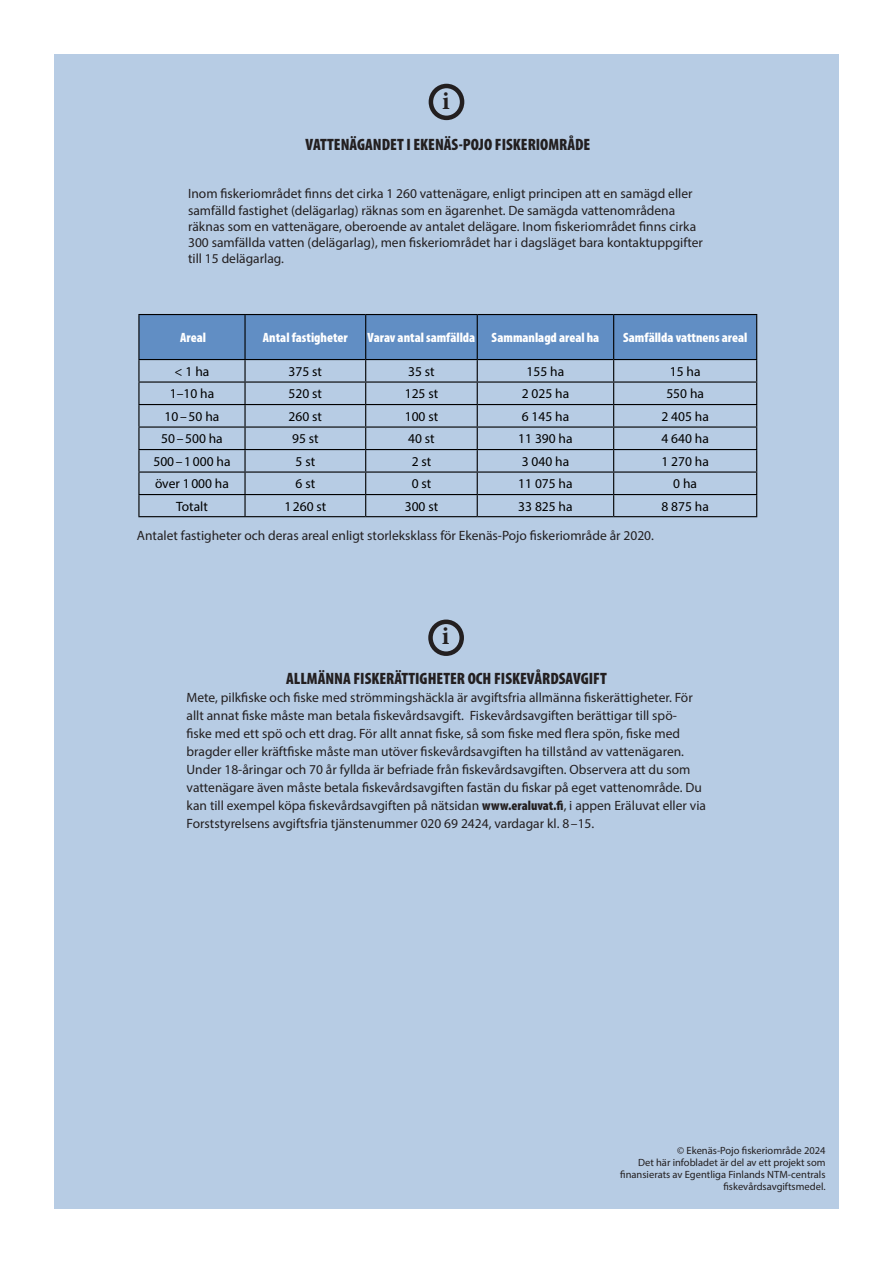
<style>
.page{position:relative;width:893px;height:1263px;background:#fff}
.page>*{position:absolute;margin:0;border:0;box-sizing:border-box;transform-origin:0 0}
.t1{font:700 25.5px "Minion Pro";color:#231f20}
.Väliotsikko{font:900 condensed 16.5px "Myriad Pro";color:#231f20}
.Leipis{font:13.5px/18px "Myriad Pro";color:#231f20}
.t2{font:13.5px "Myriad Pro";color:#000}
.t3{font:900 condensed 13.5px "Myriad Pro";color:#fff}
.t4{font:10.5px/12px "Myriad Pro";color:#231f20;text-align:right}
.s1{font-weight:900;font-stretch:condensed}
</style>
<div class="page">
<div style="left:54px;top:54px;width:785px;height:1155px;background:#b7cce4"></div>
<div style="left:429px;top:84px;width:35px;height:36px;border:4px solid #231f20;border-radius:50%"></div>
<hr style="left:138px;top:314px;width:107px;height:1px;background:#000">
<hr style="left:245px;top:314px;width:121px;height:1px;background:#000">
<hr style="left:366px;top:314px;width:111px;height:1px;background:#000">
<hr style="left:477px;top:314px;width:137px;height:1px;background:#000">
<hr style="left:614px;top:314px;width:143px;height:1px;background:#000">
<hr style="left:138px;top:359px;width:107px;height:1px;background:#000">
<hr style="left:138px;top:381px;width:107px;height:2px;background:#000">
<hr style="left:138px;top:404px;width:107px;height:1px;background:#000">
<hr style="left:138px;top:426px;width:107px;height:2px;background:#000">
<hr style="left:138px;top:449px;width:107px;height:1px;background:#000">
<hr style="left:138px;top:471px;width:107px;height:2px;background:#000">
<hr style="left:138px;top:494px;width:107px;height:1px;background:#000">
<hr style="left:138px;top:516px;width:107px;height:1px;background:#000">
<hr style="left:245px;top:516px;width:121px;height:1px;background:#000">
<hr style="left:366px;top:516px;width:111px;height:1px;background:#000">
<hr style="left:477px;top:516px;width:137px;height:1px;background:#000">
<hr style="left:614px;top:516px;width:143px;height:1px;background:#000">
<hr style="left:138px;top:315px;width:2px;height:44px;background:#000">
<hr style="left:138px;top:360px;width:2px;height:21px;background:#000">
<hr style="left:138px;top:383px;width:2px;height:21px;background:#000">
<hr style="left:138px;top:405px;width:2px;height:21px;background:#000">
<hr style="left:138px;top:428px;width:2px;height:21px;background:#000">
<hr style="left:138px;top:450px;width:2px;height:21px;background:#000">
<hr style="left:138px;top:473px;width:2px;height:21px;background:#000">
<hr style="left:138px;top:495px;width:2px;height:21px;background:#000">
<svg style="left:139px;top:315px;width:618px;height:201px"></svg>
<div style="left:428px;top:619px;width:36px;height:37px;border:4px solid #231f20;border-radius:50%"></div>
<p class="t1" style="left:442px;top:83px;width:9px">i</p>
<p class="Väliotsikko" style="left:306px;top:134px;width:286px">VATTENÄGANDET I EKENÄS-POJO FISKERIOMRÅDE</p>
<p class="Leipis" style="left:188px;top:186px;width:516px;line-height:16.2px">Inom fiskeriområdet finns det cirka 1 260 vattenägare, enligt principen att en samägd eller samfälld fastighet (delägarlag) räknas som en ägarenhet. De samägda vattenområdena räknas som en vattenägare, oberoende av antalet delägare. Inom fiskeriområdet finns cirka 300 samfällda vatten (delägarlag), men fiskeriområdet har i dagsläget bara kontaktuppgifter till 15 delägarlag.</p>
<p class="t3" style="left:180px;top:329px;width:27px">Areal</p>
<p class="t3" style="left:263px;top:329px;width:86px">Antal fastigheter</p>
<p class="t3" style="left:368px;top:329px;width:109px">Varav antal samfällda</p>
<p class="t3" style="left:492px;top:329px;width:109px">Sammanlagd areal ha</p>
<p class="t3" style="left:623px;top:329px;width:126px">Samfällda vattnens areal</p>
<p class="t2" style="left:175px;top:363px;width:36px">&lt; 1 ha</p>
<p class="t2" style="left:289px;top:363px;width:35px">375 st</p>
<p class="t2" style="left:408px;top:363px;width:28px">35 st</p>
<p class="t2" style="left:527px;top:363px;width:39px">155 ha</p>
<p class="t2" style="left:670px;top:363px;width:32px">15 ha</p>
<p class="t2" style="left:170px;top:385px;width:46px">1–10 ha</p>
<p class="t2" style="left:289px;top:385px;width:35px">520 st</p>
<p class="t2" style="left:405px;top:385px;width:35px">125 st</p>
<p class="t2" style="left:522px;top:385px;width:49px">2 025 ha</p>
<p class="t2" style="left:666px;top:385px;width:39px">550 ha</p>
<p class="t2" style="left:165px;top:408px;width:56px">10–50 ha</p>
<p class="t2" style="left:289px;top:408px;width:35px">260 st</p>
<p class="t2" style="left:405px;top:408px;width:35px">100 st</p>
<p class="t2" style="left:522px;top:408px;width:49px">6 145 ha</p>
<p class="t2" style="left:661px;top:408px;width:49px">2 405 ha</p>
<p class="t2" style="left:161px;top:430px;width:63px">50–500 ha</p>
<p class="t2" style="left:292px;top:430px;width:28px">95 st</p>
<p class="t2" style="left:408px;top:430px;width:28px">40 st</p>
<p class="t2" style="left:518px;top:430px;width:56px">11 390 ha</p>
<p class="t2" style="left:661px;top:430px;width:49px">4 640 ha</p>
<p class="t2" style="left:153px;top:453px;width:79px">500–1000 ha</p>
<p class="t2" style="left:296px;top:453px;width:21px">5 st</p>
<p class="t2" style="left:412px;top:453px;width:21px">2 st</p>
<p class="t2" style="left:522px;top:453px;width:49px">3 040 ha</p>
<p class="t2" style="left:661px;top:453px;width:49px">1 270 ha</p>
<p class="t2" style="left:155px;top:475px;width:75px">över 1000 ha</p>
<p class="t2" style="left:296px;top:475px;width:21px">6 st</p>
<p class="t2" style="left:412px;top:475px;width:21px">0 st</p>
<p class="t2" style="left:518px;top:475px;width:56px">11 075 ha</p>
<p class="t2" style="left:673px;top:475px;width:25px">0 ha</p>
<p class="t2" style="left:176px;top:498px;width:33px">Totalt</p>
<p class="t2" style="left:284px;top:498px;width:44px">1260 st</p>
<p class="t2" style="left:405px;top:498px;width:35px">300 st</p>
<p class="t2" style="left:518px;top:498px;width:56px">33 825 ha</p>
<p class="t2" style="left:661px;top:498px;width:49px">8 875 ha</p>
<p class="Leipis" style="left:137px;top:526px;width:519px">Antalet fastigheter och deras areal enligt storleksklass för Ekenäs-Pojo fiskeriområde år 2020.</p>
<p class="t1" style="left:442px;top:618px;width:9px">i</p>
<p class="Väliotsikko" style="left:286px;top:668px;width:322px">ALLMÄNNA FISKERÄTTIGHETER OCH FISKEVÅRDSAVGIFT</p>
<p class="Leipis" style="left:187px;top:688px;width:521px">Mete, pilkfiske och fiske med strömmingshäckla är avgiftsfria allmänna fiskerättigheter. För allt annat fiske måste man betala fiskevårdsavgift. Fiskevårdsavgiften berättigar till spö-<br>fiske med ett spö och ett drag. För allt annat fiske, så som fiske med flera spön, fiske med bragder eller kräftfiske måste man utöver fiskevårdsavgiften ha tillstånd av vattenägaren.<br>Under 18-åringar och 70 år fyllda är befriade från fiskevårdsavgiften. Observera att du som vattenägare även måste betala fiskevårdsavgiften fastän du fiskar på eget vattenområde. Du kan till exempel köpa fiskevårdsavgiften på nätsidan <span class="s1">www.eraluvat.fi</span>, i appen Eräluvat eller via Forststyrelsens avgiftsfria tjänstenummer 020 69 2424, vardagar kl. 8–15.</p>
<p class="t4" style="left:677px;top:1144px;width:150px">© Ekenäs-Pojo fiskeriområde 2024</p>
<p class="t4" style="left:620px;top:1156px;width:207px">Det här infobladet är del av ett projekt som finansierats av Egentliga Finlands NTM-centrals fiskevårdsavgiftsmedel.</p>
</div>
